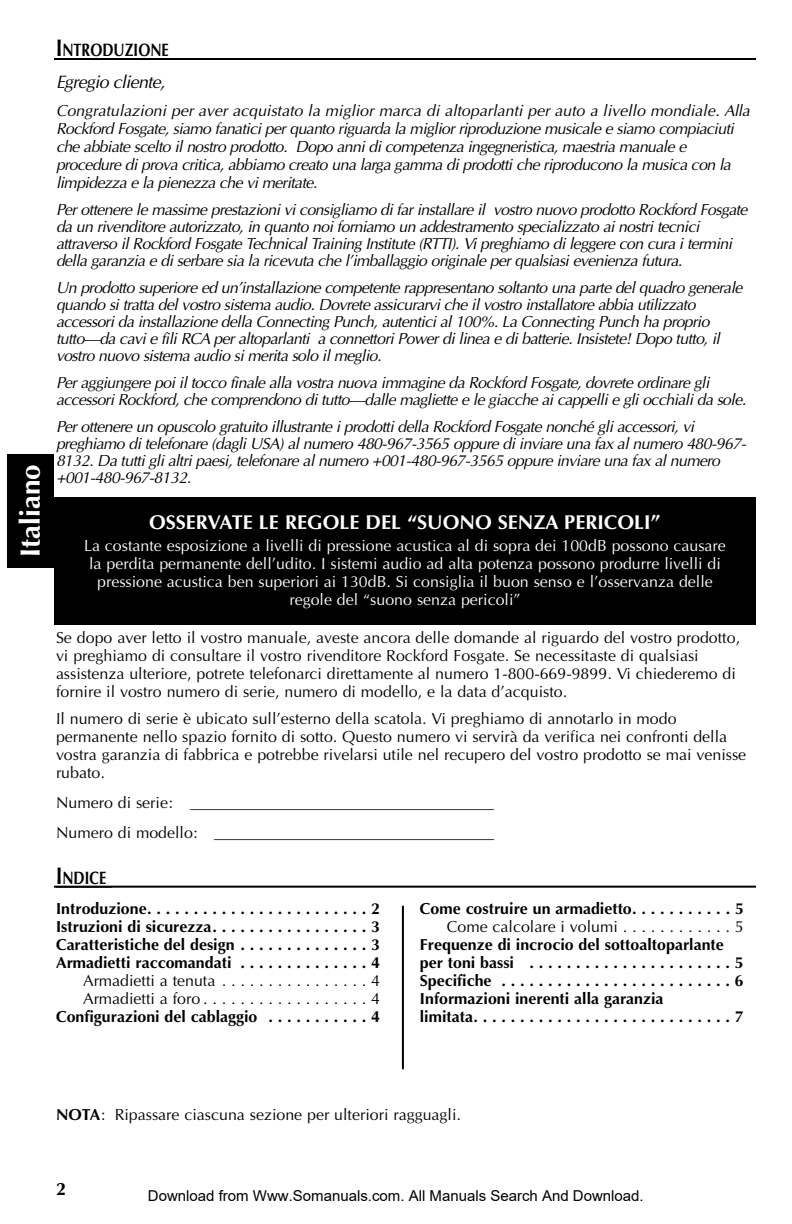
<style>
.page{position:relative;width:792px;height:1224px;background:#fff}
.page>*{position:absolute;margin:0;border:0;box-sizing:border-box;transform-origin:0 0}
.t1{font:700 28px "Optima";color:#fff}
.t2{font:700 20px "Optima";color:#fff}
.t3{font:700 18px "Optima";color:#000;scale:.8 1}
.t4{font:italic 18px "Optima";letter-spacing:-.04em;color:#000}
.t5{font:700 18px "Optima";color:#000}
.t6{font:italic 16px/17px "Optima";letter-spacing:-.04em;color:#000}
.t7{font:16px/18px "Optima";color:#000}
.t8{font:700 16px/18px "Optima";color:#000;text-align:justify}
.t9{font:16px/18px "Optima";color:#fff;text-align:center}
.t10{font:15px "Arial";color:#000}
.s1{font-size:24px}
.s2{font-weight:700}
</style>
<div class="page">
<div style="left:8px;top:454px;width:46px;height:114px;background:#000"></div>
<hr style="left:54px;top:58px;width:702px;height:2px;background:#000">
<hr style="left:54px;top:886px;width:702px;height:2px;background:#000">
<div style="left:54px;top:497px;width:702px;height:128px;background:#000"></div>
<hr style="left:402px;top:906px;width:2px;height:163px;background:#000">
<h1 class="t1" style="left:19px;top:557px;width:95px;rotate:-90deg">Italiano</h1>
<p class="t3" style="left:56px;top:43px;width:142px"><span class="s1">I</span>NTRODUZIONE</p>
<p class="t4" style="left:56px;top:74px;width:111px">Egregio cliente,</p>
<p class="t6" style="left:56px;top:103px;width:695px;line-height:18px">Congratulazioni per aver acquistato la miglior marca di altoparlanti per auto a livello mondiale. Alla Rockford Fosgate, siamo fanatici per quanto riguarda la miglior riproduzione musicale e siamo compiaciuti che abbiate scelto il nostro prodotto. Dopo anni di competenza ingegneristica, maestria manuale e procedure di prova critica, abbiamo creato una larga gamma di prodotti che riproducono la musica con la limpidezza e la pienezza che vi meritate.</p>
<p class="t6" style="left:56px;top:202px;width:693px">Per ottenere le massime prestazioni vi consigliamo di far installare il vostro nuovo prodotto Rockford Fosgate da un rivenditore autorizzato, in quanto noi forniamo un addestramento specializzato ai nostri tecnici attraverso il Rockford Fosgate Technical Training Institute (RTTI). Vi preghiamo di leggere con cura i termini della garanzia e di serbare sia la ricevuta che l’imballaggio originale per qualsiasi evenienza futura.</p>
<p class="t6" style="left:56px;top:280px;width:688px">Un prodotto superiore ed un’installazione competente rappresentano soltanto una parte del quadro generale quando si tratta del vostro sistema audio. Dovrete assicurarvi che il vostro installatore abbia utilizzato accessori da installazione della Connecting Punch, autentici al 100%. La Connecting Punch ha proprio tutto—da cavi e fili RCA per altoparlanti a connettori Power di linea e di batterie. Insistete! Dopo tutto, il vostro nuovo sistema audio si merita solo il meglio.</p>
<p class="t6" style="left:56px;top:375px;width:692px">Per aggiungere poi il tocco finale alla vostra nuova immagine da Rockford Fosgate, dovrete ordinare gli accessori Rockford, che comprendono di tutto—dalle magliette e le giacche ai cappelli e gli occhiali da sole.</p>
<p class="t6" style="left:56px;top:419px;width:691px">Per ottenere un opuscolo gratuito illustrante i prodotti della Rockford Fosgate nonché gli accessori, vi preghiamo di telefonare (dagli USA) al numero 480-967-3565 oppure di inviare una fax al numero 480-967- 8132. Da tutti gli altri paesi, telefonare al numero +001-480-967-3565 oppure inviare una fax al numero +001-480-967-8132.</p>
<p class="t2" style="left:149px;top:514px;width:513px">OSSERVATE LE REGOLE DEL “SUONO SENZA PERICOLI”</p>
<p class="t9" style="left:84px;top:538px;width:643px">La costante esposizione a livelli di pressione acustica al di sopra dei 100dB possono causare la perdita permanente dell’udito. I sistemi audio ad alta potenza possono produrre livelli di pressione acustica ben superiori ai 130dB. Si consiglia il buon senso e l’osservanza delle regole del “suono senza pericoli”</p>
<p class="t7" style="left:56px;top:630px;width:686px">Se dopo aver letto il vostro manuale, aveste ancora delle domande al riguardo del vostro prodotto, vi preghiamo di consultare il vostro rivenditore Rockford Fosgate. Se necessitaste di qualsiasi assistenza ulteriore, potrete telefonarci direttamente al numero 1-800-669-9899. Vi chiederemo di fornire il vostro numero di serie, numero di modello, e la data d’acquisto.</p>
<p class="t7" style="left:56px;top:711px;width:692px">Il numero di serie è ubicato sull’esterno della scatola. Vi preghiamo di annotarlo in modo permanente nello spazio fornito di sotto. Questo numero vi servirà da verifica nei confronti della vostra garanzia di fabbrica e potrebbe rivelarsi utile nel recupero del vostro prodotto se mai venisse rubato.</p>
<p class="t7" style="left:56px;top:789px;width:440px;line-height:30px">Numero di serie: ______________________________________<br>Numero di modello: ___________________________________</p>
<p class="t3" style="left:56px;top:870px;width:64px"><span class="s1">I</span>NDICE</p>
<p class="t8" style="left:56px;top:901px;width:325px">Introduzione. . . . . . . . . . . . . . . . . . . . . . . . 2<br>Istruzioni di sicurezza. . . . . . . . . . . . . . . . . 3<br>Caratteristiche del design . . . . . . . . . . . . . . 3<br>Armadietti raccomandati . . . . . . . . . . . . . . 4</p>
<p class="t7" style="left:83px;top:973px;width:298px">Armadietti a tenuta . . . . . . . . . . . . . . . . 4<br>Armadietti a foro . . . . . . . . . . . . . . . . . . 4</p>
<p class="t8" style="left:56px;top:1009px;width:326px">Configurazioni del cablaggio . . . . . . . . . . . 4</p>
<p class="t8" style="left:420px;top:901px;width:326px">Come costruire un armadietto. . . . . . . . . . . 5</p>
<p class="t7" style="left:447px;top:919px;width:298px">Come calcolare i volumi . . . . . . . . . . . . 5</p>
<p class="t8" style="left:420px;top:937px;width:325px;text-align:left">Frequenze di incrocio del sottoaltoparlante per toni bassi . . . . . . . . . . . . . . . . . . . . . . 5<br>Specifiche . . . . . . . . . . . . . . . . . . . . . . . . . 6<br>Informazioni inerenti alla garanzia<br>limitata. . . . . . . . . . . . . . . . . . . . . . . . . . . . 7</p>
<p class="t7" style="left:56px;top:1107px;width:406px"><span class="s2">NOTA</span>: Ripassare ciascuna sezione per ulteriori ragguagli.</p>
<p class="t5" style="left:56px;top:1181px;width:12px">2</p>
<p class="t10" style="left:148px;top:1187px;width:497px">Download from Www.Somanuals.com. All Manuals Search And Download.</p>
</div>
